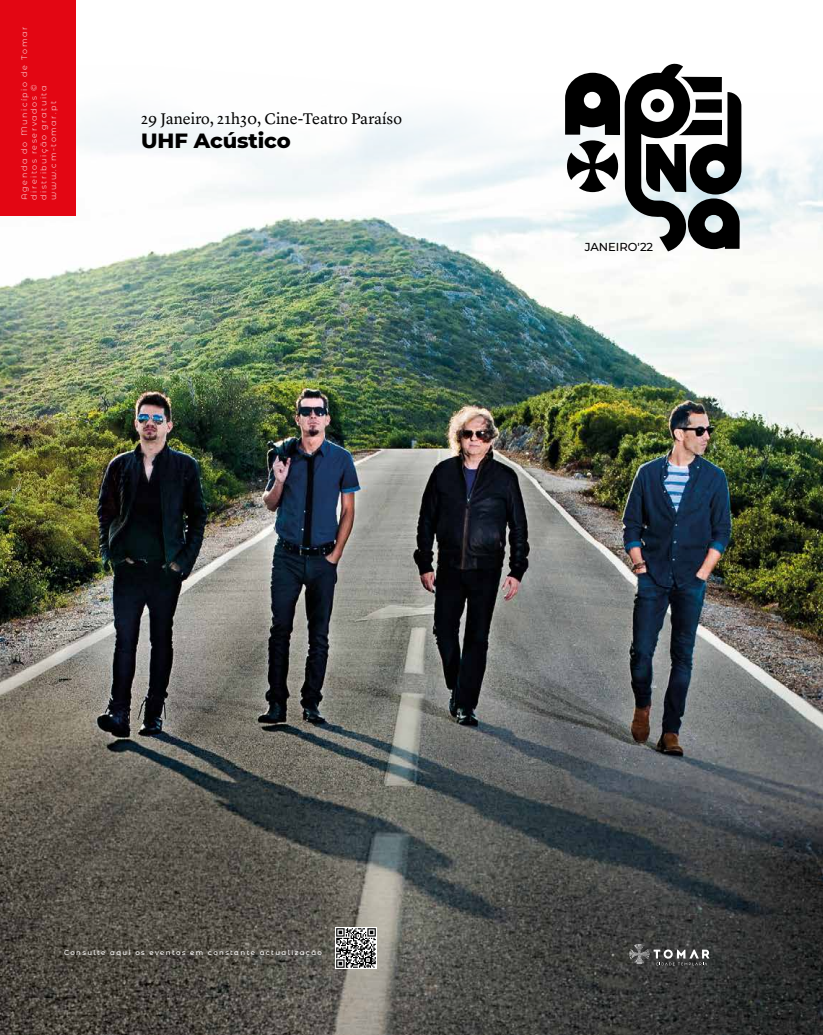
<style>
.page{position:relative;width:823px;height:1035px;background:#fff}
.page>*{position:absolute;margin:0;border:0;box-sizing:border-box;transform-origin:0 0}
.t1{font:800 21px "Montserrat";letter-spacing:-.005em;color:#000}
.t2{font:16px "Lyon Text";color:#000}
.t3{font:500 11.5px "Montserrat";color:#000}
.t4{font:300 8px/9.6px "Montserrat Alternates";letter-spacing:.2em;color:#fff}
.t5{font:500 7px "Montserrat Alternates";letter-spacing:.2em;color:#fff}
</style>
<div class="page">
<img style="left:0;top:103px;width:822px;height:932px">
<div style="left:0;top:0;width:76px;height:216px;background:#e30613"></div>
<svg style="left:564px;top:63px;width:177px;height:188px"></svg>
<svg style="left:628px;top:944px;width:81px;height:21px;background:#5e5e5e"></svg>
<img style="left:335px;top:928px;width:41px;height:40px">
<p class="t4" style="left:19px;top:200px;width:174px;rotate:-90deg">Agenda do Município de Tomar direitos reservados © distribuição gratuita www.cm-tomar.pt</p>
<h2 class="t2" style="left:141px;top:107px;width:262px">29 Janeiro, 21h30, Cine-Teatro Paraíso</h2>
<h1 class="t1" style="left:141px;top:125px;width:151px">UHF Acústico</h1>
<h3 class="t3" style="left:584px;top:239px;width:70px">JANEIRO'22</h3>
<p class="t5" style="left:64px;top:947px;width:259px">Consulte aqui os eventos em constante actualização</p>
</div>
